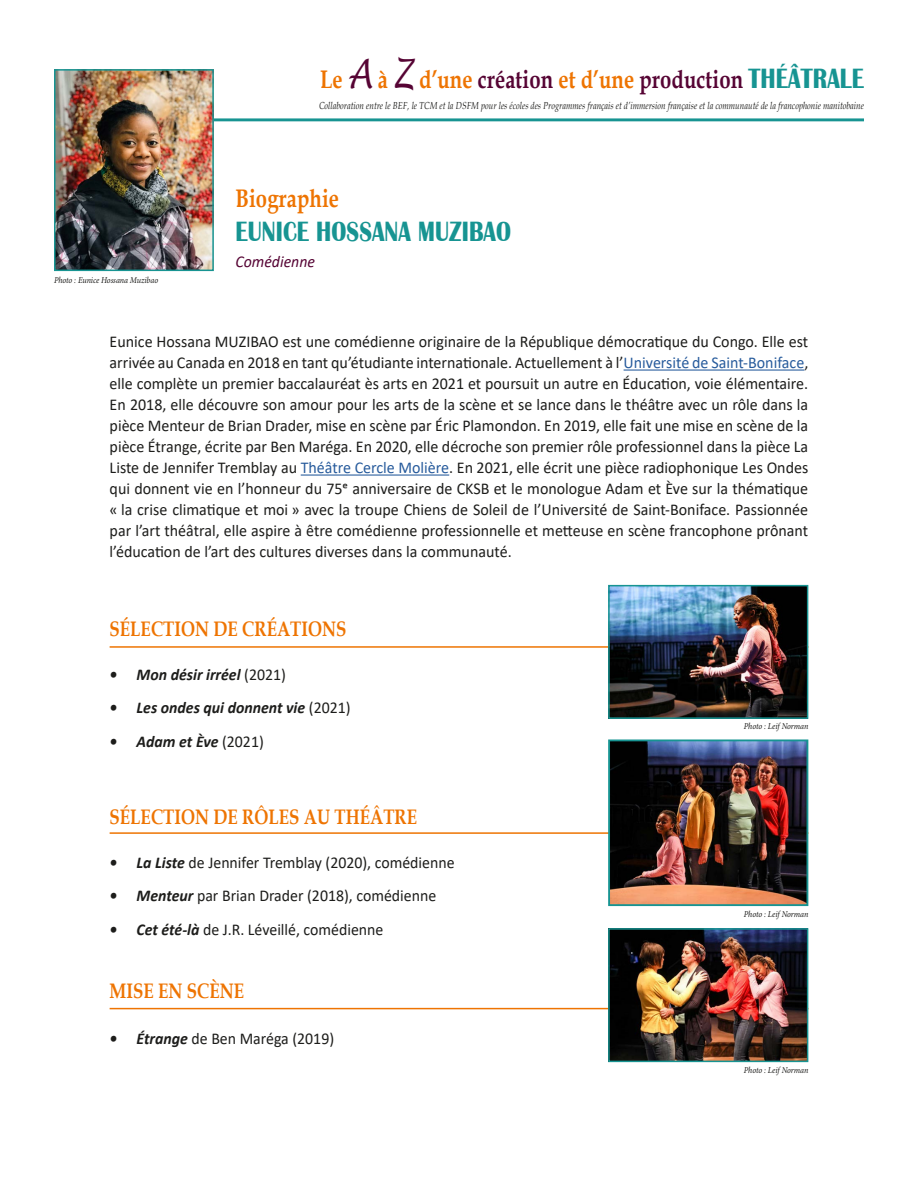
<style>
.page{position:relative;width:918px;height:1188px;background:#fff}
.page>*{position:absolute;margin:0;border:0;box-sizing:border-box;transform-origin:0 0}
.t1{font:700 28.8px "Britannic";letter-spacing:.005em;color:#179492;scale:.8 1}
.t2{font:700 25.35px "Book Antiqua";letter-spacing:.005em;color:#560434;scale:.8 1}
.t3{font:700 25.35px "Book Antiqua";letter-spacing:.005em;color:#ee7402;scale:.8 1}
.t4{font:700 21px "Book Antiqua";letter-spacing:.005em;color:#ee7402;scale:.8 1}
.t5{font:16.5px/21px "Calibri";color:#1d1d1b;text-align:justify}
.t6{font:16.5px "Calibri";color:#1d1d1b;scale:.96 1}
.t7{font:italic 700 16.5px "Calibri";color:#1d1d1b;scale:.96 1}
.t8{font:italic 16.5px "Calibri";color:#560434;scale:.96 1}
.t9{font:italic 10.2px "Book Antiqua";letter-spacing:.005em;color:#1d1d1b;scale:.8 1}
.t10{font:italic 9px "Minion Pro";letter-spacing:-.005em;color:#1d1d1b;scale:.9 1}
.s1{color:#ee7402}
.s2{font-family:"Lucida Handwriting";font-weight:400;font-style:italic;font-size:40.05px}
.s3{font-family:"Britannic";font-size:28.8px;color:#179492}
.s4{color:#275b9c}
.s5{font-weight:400;font-style:normal}
.s6{font-weight:700;font-style:italic}
</style>
<div class="page">
<hr style="left:54px;top:118px;width:810px;height:3px;background:#179492">
<img style="left:57px;top:72px;width:154px;height:196px">
<div style="left:54px;top:69px;width:160px;height:202px;border:2px solid #179492"></div>
<hr style="left:624px;top:370px;width:180px;height:1px;background:#275b9c">
<hr style="left:301px;top:475px;width:148px;height:1px;background:#275b9c">
<hr style="left:110px;top:646px;width:698px;height:2px;background:#ee7402">
<hr style="left:110px;top:832px;width:698px;height:2px;background:#ee7402">
<img style="left:611px;top:742px;width:194px;height:161px">
<div style="left:608px;top:739px;width:200px;height:167px;border:2px solid #179492"></div>
<img style="left:611px;top:588px;width:194px;height:128px">
<div style="left:608px;top:585px;width:200px;height:134px;border:2px solid #179492"></div>
<hr style="left:110px;top:1008px;width:698px;height:1px;background:#ee7402">
<img style="left:611px;top:931px;width:194px;height:128px">
<div style="left:608px;top:928px;width:200px;height:134px;border:2px solid #179492"></div>
<p class="t2" style="left:320px;top:62px;width:681px"><span class="s1">Le</span> <span class="s2">A</span> <span class="s1">à</span> <span class="s2">Z</span> <span class="s1">d’une</span> création <span class="s1">et d’une</span> production <span class="s3">THÉÂTRALE</span></p>
<p class="t9" style="left:319px;top:98px;width:683px">Collaboration entre le BEF, le TCM et la DSFM pour les écoles des Programmes français et d’immersion française et la communauté de la francophonie manitobaine</p>
<p class="t3" style="left:235px;top:181px;width:131px">Biographie</p>
<p class="t1" style="left:235px;top:216px;width:346px">EUNICE HOSSANA MUZIBAO</p>
<p class="t10" style="left:54px;top:274px;width:117px">Photo : Eunice Hossana Muzibao</p>
<p class="t8" style="left:235px;top:250px;width:85px">Comédienne</p>
<p class="t5" style="left:110px;top:331px;width:700px">Eunice Hossana MUZIBAO est une comédienne originaire de la République démocratique du Congo. Elle est arrivée au Canada en 2018 en tant qu’étudiante internationale. Actuellement à l’<span class="s4">Université de Saint-Boniface</span>, elle complète un premier baccalauréat ès arts en 2021 et poursuit un autre en Éducation, voie élémentaire.<br>En 2018, elle découvre son amour pour les arts de la scène et se lance dans le théâtre avec un rôle dans la pièce Menteur de Brian Drader, mise en scène par Éric Plamondon. En 2019, elle fait une mise en scène de la pièce Étrange, écrite par Ben Maréga. En 2020, elle décroche son premier rôle professionnel dans la pièce La Liste de Jennifer Tremblay au <span class="s4">Théâtre Cercle Molière</span>. En 2021, elle écrit une pièce radiophonique Les Ondes qui donnent vie en l’honneur du 75e anniversaire de CKSB et le monologue Adam et Ève sur la thématique « la crise climatique et moi » avec la troupe Chiens de Soleil de l’Université de Saint-Boniface. Passionnée par l’art théâtral, elle aspire à être comédienne professionnelle et metteuse en scène francophone prônant l’éducation de l’art des cultures diverses dans la communauté.</p>
<p class="t4" style="left:110px;top:615px;width:298px">SÉLECTION DE CRÉATIONS</p>
<p class="t7" style="left:110px;top:663px;width:185px">• Mon désir irréel <span class="s5">(2021)</span></p>
<p class="t7" style="left:110px;top:696px;width:253px">• Les ondes qui donnent vie <span class="s5">(2021)</span></p>
<p class="t7" style="left:110px;top:730px;width:162px">• Adam et Ève <span class="s5">(2021)</span></p>
<p class="t4" style="left:110px;top:803px;width:386px">SÉLECTION DE RÔLES AU THÉÂTRE</p>
<p class="t6" style="left:110px;top:851px;width:361px"><span class="s6">• La Liste</span> de Jennifer Tremblay (2020), comédienne</p>
<p class="t6" style="left:110px;top:884px;width:342px"><span class="s6">• Menteur</span> par Brian Drader (2018), comédienne</p>
<p class="t6" style="left:110px;top:918px;width:287px"><span class="s6">• Cet été-là</span> de J.R. Léveillé, comédienne</p>
<p class="t4" style="left:110px;top:977px;width:170px">MISE EN SCÈNE</p>
<p class="t6" style="left:110px;top:1027px;width:235px"><span class="s6">• Étrange</span> de Ben Maréga (2019)</p>
<p class="t10" style="left:744px;top:720px;width:73px">Photo : Leif Norman</p>
<p class="t10" style="left:744px;top:908px;width:73px">Photo : Leif Norman</p>
<p class="t10" style="left:744px;top:1064px;width:73px">Photo : Leif Norman</p>
</div>
